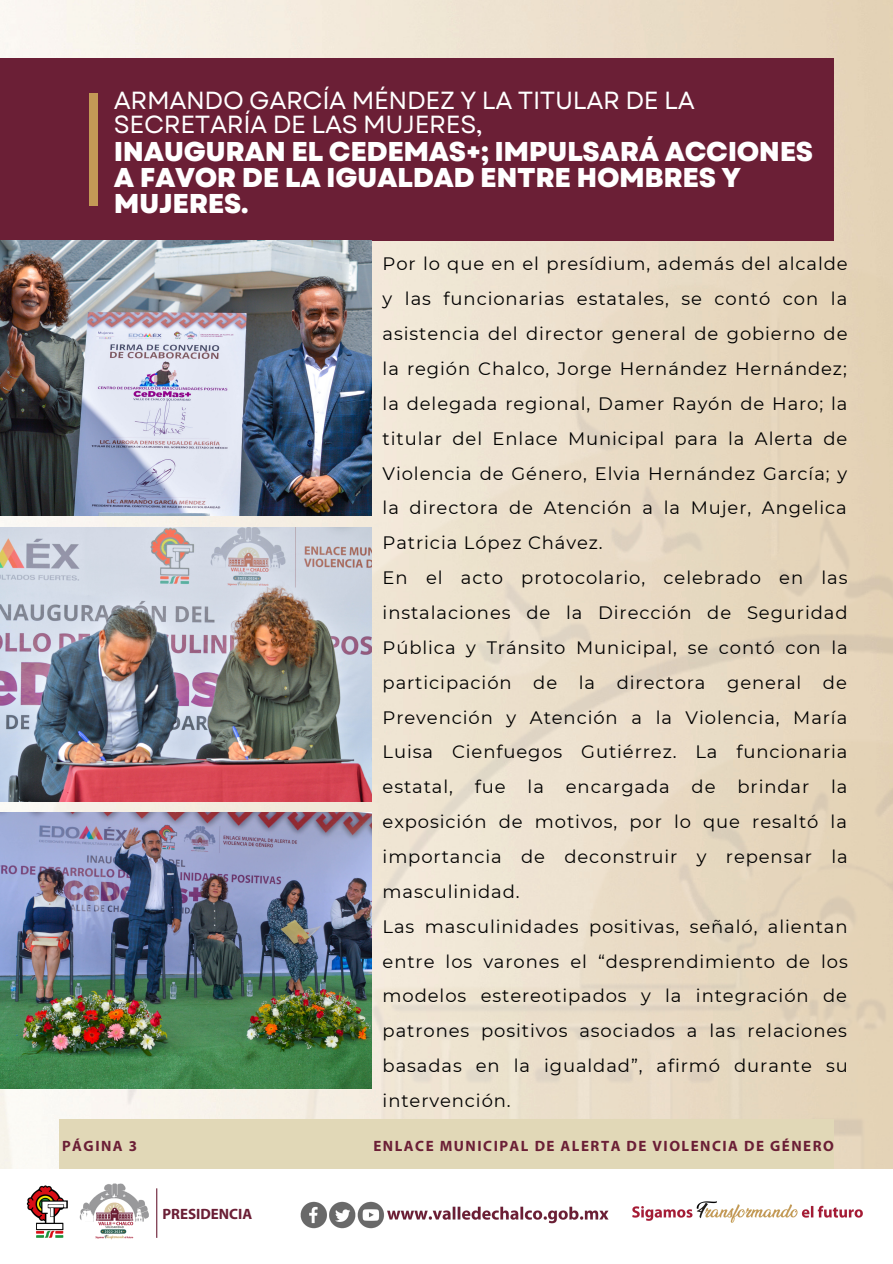
<style>
.page{position:relative;width:893px;height:1264px;background:#fff}
.page>*{position:absolute;margin:0;border:0;box-sizing:border-box;transform-origin:0 0}
.t1{font:800 27.15px/26.1px "Garet";letter-spacing:-.015em;color:#fff}
.t2{font:24.75px/23.7px "Garet";letter-spacing:-.015em;color:#fff}
.t3{font:18px/34.8px "Montserrat";letter-spacing:.05em;color:#000;text-align:justify}
.t4{font:700 15px "Myriad Pro";letter-spacing:.1em;color:#6b1f36}
.t5{font:700 15px "Myriad Pro";color:#6b1f36}
</style>
<div class="page">
<img style="left:0;top:0;width:892px;height:241px">
<img style="left:0;top:241px;width:892px;height:928px">
<div style="left:0;top:59px;width:833px;height:182px;background:#6b1f36"></div>
<div style="left:89px;top:93px;width:9px;height:113px;background:#c39956"></div>
<div style="left:59px;top:1119px;width:774px;height:50px;background:#e1d8b7"></div>
<img style="left:300px;top:1201px;width:309px;height:28px">
<img style="left:27px;top:1185px;width:41px;height:53px">
<img style="left:79px;top:1183px;width:79px;height:57px">
<hr style="left:156px;top:1188px;width:1px;height:49px;background:#6b1f36">
<img style="left:632px;top:1201px;width:231px;height:22px">
<img style="left:0;top:240px;width:371px;height:276px">
<img style="left:0;top:812px;width:371px;height:276px">
<img style="left:0;top:527px;width:371px;height:274px">
<p class="t2" style="left:114px;top:89px;width:582px">ARMANDO GARCÍA MÉNDEZ Y LA TITULAR DE LA<br>SECRETARÍA DE LAS MUJERES,</p>
<p class="t1" style="left:114px;top:138px;width:700px">INAUGURAN EL CEDEMAS+; IMPULSARÁ ACCIONES<br>A FAVOR DE LA IGUALDAD ENTRE HOMBRES Y<br>MUJERES.</p>
<p class="t3" style="left:382px;top:246px;width:466px">Por lo que en el presídium, además del alcalde y las funcionarias estatales, se contó con la asistencia del director general de gobierno de la región Chalco, Jorge Hernández Hernández; la delegada regional, Damer Rayón de Haro; la titular del Enlace Municipal para la Alerta de Violencia de Género, Elvia Hernández García; y la directora de Atención a la Mujer, Angelica Patricia López Chávez.</p>
<p class="t3" style="left:382px;top:560px;width:466px">En el acto protocolario, celebrado en las instalaciones de la Dirección de Seguridad Pública y Tránsito Municipal, se contó con la participación de la directora general de Prevención y Atención a la Violencia, María Luisa Cienfuegos Gutiérrez. La funcionaria estatal, fue la encargada de brindar la exposición de motivos, por lo que resaltó la importancia de deconstruir y repensar la masculinidad.</p>
<p class="t3" style="left:382px;top:908px;width:466px">Las masculinidades positivas, señaló, alientan entre los varones el “desprendimiento de los modelos estereotipados y la integración de patrones positivos asociados a las relaciones basadas en la igualdad”, afirmó durante su intervención.</p>
<p class="t4" style="left:62px;top:1139px;width:77px">PÁGINA 3</p>
<p class="t4" style="left:373px;top:1139px;width:462px">ENLACE MUNICIPAL DE ALERTA DE VIOLENCIA DE GÉNERO</p>
<p class="t5" style="left:162px;top:1208px;width:91px">PRESIDENCIA</p>
</div>
